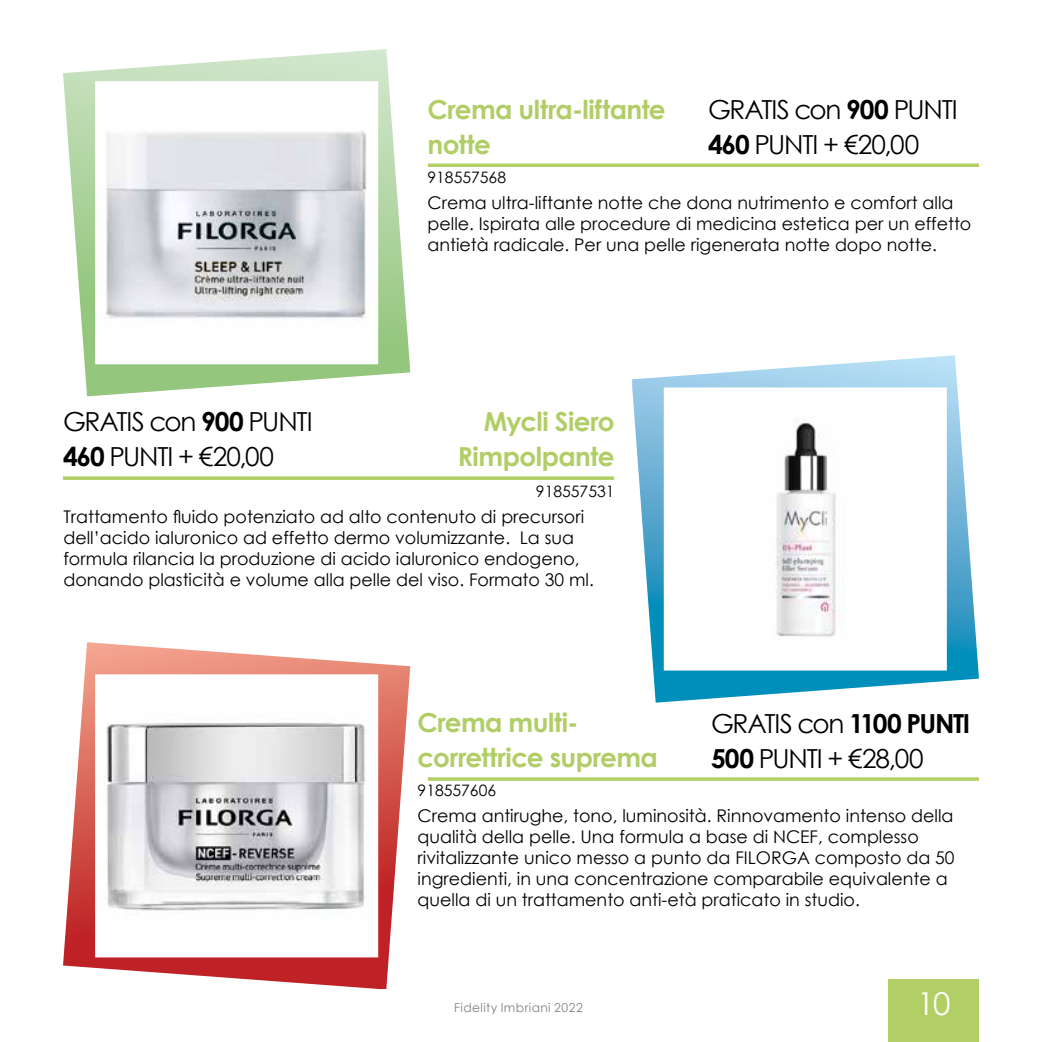
<style>
.page{position:relative;width:1042px;height:1042px;background:#fff}
.page>*{position:absolute;margin:0;border:0;box-sizing:border-box;transform-origin:0 0}
.t1{font:31.5px "Century Gothic";color:#fff}
.t2{font:26.25px/35px "Century Gothic";letter-spacing:-.045em;color:#000}
.t3{font:700 26.25px/35px "Century Gothic";letter-spacing:-.02em;color:#b0ce65}
.t4{font:17.5px/21px "Century Gothic";color:#000}
.t5{font:15.75px "Century Gothic";color:#000}
.t6{font:12.25px "Century Gothic";letter-spacing:.035em;color:#818285}
.s1{font-weight:700}
</style>
<div class="page">
<svg style="left:632px;top:355px;width:347px;height:348px"></svg>
<svg style="left:63px;top:642px;width:347px;height:347px"></svg>
<svg style="left:63px;top:49px;width:347px;height:347px"></svg>
<div style="left:888px;top:979px;width:91px;height:63px;background:#b2cf66"></div>
<svg style="left:428px;top:163px;width:551px;height:4px;background:#bbd478"></svg>
<svg style="left:63px;top:476px;width:551px;height:4px;background:#bbd478"></svg>
<svg style="left:428px;top:777px;width:551px;height:4px;background:#bbd478"></svg>
<h2 class="t3" style="left:427px;top:91px;width:240px">Crema ultra-liftante notte</h2>
<p class="t5" style="left:427px;top:166px;width:80px">918557568</p>
<h2 class="t2" style="left:708px;top:92px;width:251px">GRATIS con <span class="s1">900</span> PUNTI<br><span class="s1">460</span> PUNTI + €20,00</h2>
<h2 class="t2" style="left:63px;top:404px;width:251px">GRATIS con <span class="s1">900</span> PUNTI<br><span class="s1">460</span> PUNTI + €20,00</h2>
<p class="t4" style="left:427px;top:192px;width:545px">Crema ultra-liftante notte che dona nutrimento e comfort alla pelle. Ispirata alle procedure di medicina estetica per un effetto antietà radicale. Per una pelle rigenerata notte dopo notte.</p>
<h2 class="t3" style="left:458px;top:403px;width:158px;text-align:right">Mycli Siero<br>Rimpolpante</h2>
<p class="t5" style="left:536px;top:480px;width:80px">918557531</p>
<p class="t4" style="left:63px;top:505px;width:532px">Trattamento fluido potenziato ad alto contenuto di precursori dell’acido ialuronico ad effetto dermo volumizzante. La sua formula rilancia la produzione di acido ialuronico endogeno, donando plasticità e volume alla pelle del viso. Formato 30 ml.</p>
<h2 class="t3" style="left:418px;top:704px;width:242px">Crema multi&shy;correttrice suprema</h2>
<p class="t5" style="left:418px;top:779px;width:80px">918557606</p>
<p class="t4" style="left:418px;top:805px;width:538px">Crema antirughe, tono, luminosità. Rinnovamento intenso della qualità della pelle. Una formula a base di NCEF, complesso rivitalizzante unico messo a punto da FILORGA composto da 50 ingredienti, in una concentrazione comparabile equivalente a quella di un trattamento anti-età praticato in studio.</p>
<h2 class="t2" style="left:711px;top:705px;width:261px">GRATIS con <span class="s1">1100 PUNTI<br>500</span> PUNTI + €28,00</h2>
<p class="t6" style="left:454px;top:999px;width:130px">Fidelity Imbriani 2022</p>
<h1 class="t1" style="left:917px;top:981px;width:35px">10</h1>
</div>
